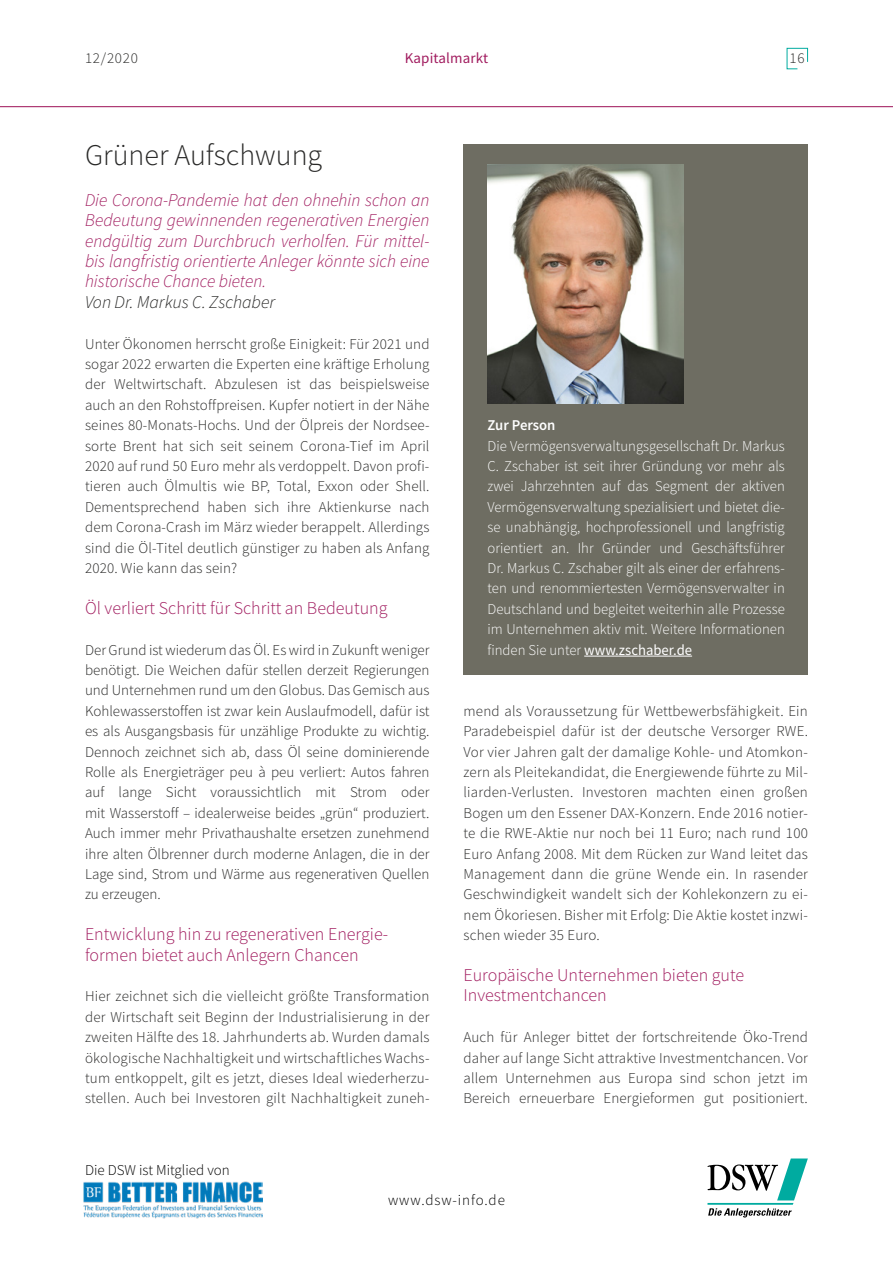
<style>
.page{position:relative;width:893px;height:1263px;background:#fff}
.page>*{position:absolute;margin:0;border:0;box-sizing:border-box;transform-origin:0 0}
.t1{font:300 30px "Source Sans Pro";color:#282827}
.t2{font:italic 300 18px/20.4px "Source Sans Pro";color:#a11c5f;text-align:justify}
.t3{font:300 18px/20.4px "Source Sans Pro";color:#a11c5f}
.t4{font:italic 300 18px "Source Sans Pro";color:#282827}
.t5{font:300 15px/20.4px "Source Sans Pro";letter-spacing:.01em;color:#282827;text-align:justify}
.t6{font:300 15px/20.4px "Source Sans Pro";color:#fff;text-align:justify}
.t7{font:300 15px "Source Sans Pro";color:#000}
.t8{font:300 15px "Source Sans Pro";letter-spacing:.06em;color:#000}
.t9{font:15px "Source Sans Pro";letter-spacing:.01em;color:#a11c5f}
.t10{font:600 15px "Source Sans Pro";color:#fff}
.s1{font-weight:400}
</style>
<div class="page">
<svg style="left:786px;top:48px;width:22px;height:22px"></svg>
<hr style="left:0;top:106px;width:893px;height:1px;background:#9d1057">
<svg style="left:707px;top:1158px;width:101px;height:59px"></svg>
<img style="left:83px;top:1182px;width:180px;height:37px">
<div style="left:463px;top:145px;width:345px;height:530px;background:#6e6d62"></div>
<hr style="left:584px;top:656px;width:108px;height:1px;background:#fff">
<img style="left:487px;top:164px;width:196px;height:240px">
<p class="t5" style="left:85px;top:48px;width:54px">12/2020</p>
<p class="t9" style="left:405px;top:48px;width:85px">Kapitalmarkt</p>
<p class="t5" style="left:790px;top:48px;width:17px">16</p>
<h1 class="t1" style="left:85px;top:137px;width:239px">Grüner Aufschwung</h1>
<p class="t2" style="left:85px;top:189px;width:346px">Die Corona-Pandemie hat den ohnehin schon an Bedeutung gewinnenden regenerativen Energien endgültig zum Durchbruch verholfen. Für mittel&shy;bis langfristig orientierte Anleger könnte sich eine historische Chance bieten.</p>
<p class="t4" style="left:85px;top:291px;width:192px">Von Dr. Markus C. Zschaber</p>
<p class="t5" style="left:85px;top:333px;width:346px">Unter Ökonomen herrscht große Einigkeit: Für 2021 und sogar 2022 erwarten die Experten eine kräftige Erholung der Weltwirtschaft. Abzulesen ist das beispielsweise auch an den Rohstoffpreisen. Kupfer notiert in der Nähe seines 80-Monats-Hochs. Und der Ölpreis der Nordsee&shy;sorte Brent hat sich seit seinem Corona-Tief im April 2020 auf rund 50 Euro mehr als verdoppelt. Davon profi&shy;tieren auch Ölmultis wie BP, Total, Exxon oder Shell.<br>Dementsprechend haben sich ihre Aktienkurse nach dem Corona-Crash im März wieder berappelt. Allerdings sind die Öl-Titel deutlich günstiger zu haben als Anfang 2020. Wie kann das sein?</p>
<p class="t3" style="left:85px;top:598px;width:304px">Öl verliert Schritt für Schritt an Bedeutung</p>
<p class="t5" style="left:85px;top:639px;width:346px">Der Grund ist wiederum das Öl. Es wird in Zukunft weniger benötigt. Die Weichen dafür stellen derzeit Regierungen und Unternehmen rund um den Globus. Das Gemisch aus Kohlewasserstoffen ist zwar kein Auslaufmodell, dafür ist es als Ausgangsbasis für unzählige Produkte zu wichtig.<br>Dennoch zeichnet sich ab, dass Öl seine dominierende Rolle als Energieträger peu à peu verliert: Autos fahren auf lange Sicht voraussichtlich mit Strom oder mit Wasserstoff – idealerweise beides „grün“ produziert.<br>Auch immer mehr Privathaushalte ersetzen zunehmend ihre alten Ölbrenner durch moderne Anlagen, die in der Lage sind, Strom und Wärme aus regenerativen Quellen zu erzeugen.</p>
<p class="t3" style="left:85px;top:924px;width:303px">Entwicklung hin zu regenerativen Energie&shy;formen bietet auch Anlegern Chancen</p>
<p class="t5" style="left:85px;top:986px;width:346px">Hier zeichnet sich die vielleicht größte Transformation der Wirtschaft seit Beginn der Industrialisierung in der zweiten Hälfte des 18. Jahrhunderts ab. Wurden damals ökologische Nachhaltigkeit und wirtschaftliches Wachs&shy;tum entkoppelt, gilt es jetzt, dieses Ideal wiederherzu&shy;stellen. Auch bei Investoren gilt Nachhaltigkeit zuneh-</p>
<p class="t7" style="left:85px;top:1161px;width:146px">Die DSW ist Mitglied von</p>
<p class="t10" style="left:487px;top:415px;width:69px">Zur Person</p>
<p class="t6" style="left:487px;top:435px;width:299px">Die Vermögensverwaltungsgesellschaft Dr. Markus C. Zschaber ist seit ihrer Gründung vor mehr als zwei Jahrzehnten auf das Segment der aktiven Vermögensverwaltung spezialisiert und bietet die&shy;se unabhängig, hochprofessionell und langfristig orientiert an. Ihr Gründer und Geschäftsführer Dr. Markus C. Zschaber gilt als einer der erfahrens&shy;ten und renommiertesten Vermögensverwalter in Deutschland und begleitet weiterhin alle Prozesse im Unternehmen aktiv mit. Weitere Informationen finden Sie unter <span class="s1">www.zschaber.de</span></p>
<p class="t5" style="left:463px;top:701px;width:346px">mend als Voraussetzung für Wettbewerbsfähigkeit. Ein Paradebeispiel dafür ist der deutsche Versorger RWE.<br>Vor vier Jahren galt der damalige Kohle- und Atomkon&shy;zern als Pleitekandidat, die Energiewende führte zu Mil&shy;liarden-Verlusten. Investoren machten einen großen Bogen um den Essener DAX-Konzern. Ende 2016 notier&shy;te die RWE-Aktie nur noch bei 11 Euro; nach rund 100<br>Euro Anfang 2008. Mit dem Rücken zur Wand leitet das Management dann die grüne Wende ein. In rasender Geschwindigkeit wandelt sich der Kohlekonzern zu ei&shy;nem Ökoriesen. Bisher mit Erfolg: Die Aktie kostet inzwi&shy;schen wieder 35 Euro.</p>
<p class="t3" style="left:463px;top:965px;width:282px">Europäische Unternehmen bieten gute<br>Investmentchancen</p>
<p class="t5" style="left:463px;top:1027px;width:346px">Auch für Anleger bittet der fortschreitende Öko-Trend daher auf lange Sicht attraktive Investmentchancen. Vor allem Unternehmen aus Europa sind schon jetzt im Bereich erneuerbare Energieformen gut positioniert.</p>
<p class="t8" style="left:388px;top:1191px;width:118px">www.dsw-info.de</p>
</div>
